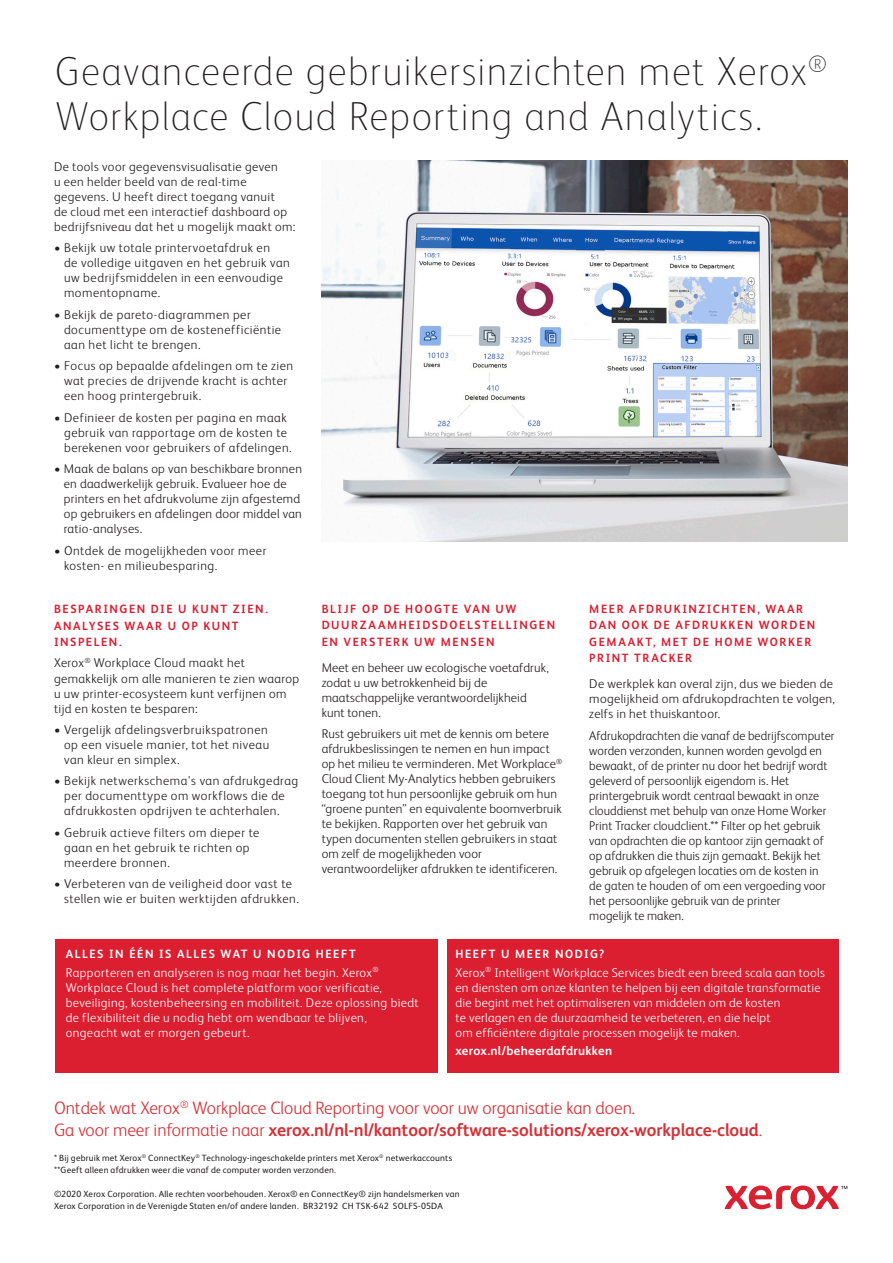
<style>
.page{position:relative;width:893px;height:1263px;background:#fff}
.page>*{position:absolute;margin:0;border:0;box-sizing:border-box;transform-origin:0 0}
.Header_Inside_Spread{font:100 40.5px/45px "Xerox Sans";letter-spacing:.03em;color:#231f20}
.t1{font:300 18px/22.5px "Xerox Sans";color:#d43238}
.Body_Text{font:300 12.75px/15px "Xerox Sans";letter-spacing:.02em;color:#231f20}
.Body_Text-2{font:300 12.75px/15px "Xerox Sans";letter-spacing:.025em;color:#fff}
.Body_Text-3{font:300 12.75px/15px "Xerox Sans";letter-spacing:.04em;color:#231f20}
.Body_Text-4{font:300 12.75px/15px "Xerox Sans";letter-spacing:.045em;color:#231f20}
.Body_Text-5{font:700 12.75px "Xerox Sans";letter-spacing:.02em;color:#fff}
.Body_Subhead_Level_2{font:700 12px/16.5px "Xerox Sans";letter-spacing:.135em;color:#db1e30}
.Body_Subhead{font:700 12px/16.5px "Xerox Sans";letter-spacing:.135em;color:#db1e30}
.Body_Subhead-2{font:700 12px "Xerox Sans";letter-spacing:.135em;color:#fff}
.Legal{font:9px/12px "Xerox Sans";letter-spacing:.02em;color:#231f20}
.s1{font-weight:700}
</style>
<div class="page">
<div style="left:55px;top:939px;width:382px;height:134px;background:#db1e30"></div>
<svg style="left:725px;top:1185px;width:122px;height:24px"></svg>
<img style="left:321px;top:161px;width:527px;height:381px">
<div style="left:447px;top:939px;width:391px;height:134px;background:#db1e30"></div>
<p class="Header_Inside_Spread" style="left:55px;top:47px;width:773px">Geavanceerde gebruikersinzichten met Xerox<sup>®<br></sup>Workplace Cloud Reporting and Analytics.</p>
<p class="Body_Text" style="left:54px;top:158px;width:243px">De tools voor gegevensvisualisatie geven<br>u een helder beeld van de real-time gegevens. U heeft direct toegang vanuit<br>de cloud met een interactief dashboard op bedrijfsniveau dat het u mogelijk maakt om:</p>
<p class="Body_Text-3" style="left:64px;top:240px;width:227px;text-indent:-10px">• Bekijk uw totale printervoetafdruk en<br>de volledige uitgaven en het gebruik van uw bedrijfsmiddelen in een eenvoudige momentopname.</p>
<p class="Body_Text-3" style="left:64px;top:306px;width:219px;text-indent:-10px">• Bekijk de pareto-diagrammen per documenttype om de kostenefficiëntie aan het licht te brengen.</p>
<p class="Body_Text-3" style="left:64px;top:358px;width:231px;text-indent:-10px">• Focus op bepaalde afdelingen om te zien wat precies de drijvende kracht is achter een hoog printergebruik.</p>
<p class="Body_Text-4" style="left:64px;top:409px;width:229px;text-indent:-10px">• Definieer de kosten per pagina en maak gebruik van rapportage om de kosten te berekenen voor gebruikers of afdelingen.</p>
<p class="Body_Text" style="left:64px;top:460px;width:240px;text-indent:-10px">• Maak de balans op van beschikbare bronnen en daadwerkelijk gebruik. Evalueer hoe de printers en het afdrukvolume zijn afgestemd op gebruikers en afdelingen door middel van ratio-analyses.</p>
<p class="Body_Text-3" style="left:64px;top:542px;width:204px;text-indent:-10px">• Ontdek de mogelijkheden voor meer kosten- en milieubesparing.</p>
<p class="Body_Subhead" style="left:54px;top:600px;width:215px">BESPARINGEN DIE U KUNT ZIEN.<br>ANALYSES WAAR U OP KUNT<br>INSPELEN.</p>
<p class="Body_Text" style="left:54px;top:655px;width:247px">Xerox<sup>®</sup> Workplace Cloud maakt het gemakkelijk om alle manieren te zien waarop u uw printer-ecosysteem kunt verfijnen om tijd en kosten te besparen:</p>
<p class="Body_Text" style="left:64px;top:721px;width:207px;text-align:justify;text-indent:-10px">• Vergelijk afdelingsverbruikspatronen op een visuele manier, tot het niveau van kleur en simplex.</p>
<p class="Body_Text-4" style="left:64px;top:773px;width:236px;text-indent:-10px">• Bekijk netwerkschema's van afdrukgedrag per documenttype om workflows die de afdrukkosten opdrijven te achterhalen.</p>
<p class="Body_Text-3" style="left:64px;top:824px;width:197px;text-indent:-10px">• Gebruik actieve filters om dieper te gaan en het gebruik te richten op meerdere bronnen.</p>
<p class="Body_Text-3" style="left:64px;top:876px;width:236px;text-indent:-10px">• Verbeteren van de veiligheid door vast te stellen wie er buiten werktijden afdrukken.</p>
<p class="Body_Subhead_Level_2" style="left:322px;top:600px;width:235px">BLIJF OP DE HOOGTE VAN UW<br>DUURZAAMHEIDSDOELSTELLINGEN<br>EN VERSTERK UW MENSEN</p>
<p class="Body_Text" style="left:322px;top:659px;width:229px">Meet en beheer uw ecologische voetafdruk, zodat u uw betrokkenheid bij de maatschappelijke verantwoordelijkheid kunt tonen.</p>
<p class="Body_Text" style="left:322px;top:726px;width:242px">Rust gebruikers uit met de kennis om betere afdrukbeslissingen te nemen en hun impact op het milieu te verminderen. Met Workplace<sup>® </sup>Cloud Client My-Analytics hebben gebruikers toegang tot hun persoonlijke gebruik om hun “groene punten” en equivalente boomverbruik te bekijken. Rapporten over het gebruik van typen documenten stellen gebruikers in staat om zelf de mogelijkheden voor verantwoordelijker afdrukken te identificeren.</p>
<p class="Body_Subhead_Level_2" style="left:589px;top:600px;width:228px">MEER AFDRUKINZICHTEN, WAAR<br>DAN OOK DE AFDRUKKEN WORDEN<br>GEMAAKT, MET DE HOME WORKER<br>PRINT TRACKER</p>
<p class="Body_Text" style="left:589px;top:676px;width:247px">De werkplek kan overal zijn, dus we bieden de mogelijkheid om afdrukopdrachten te volgen, zelfs in het thuiskantoor.</p>
<p class="Body_Text" style="left:589px;top:727px;width:247px">Afdrukopdrachten die vanaf de bedrijfscomputer worden verzonden, kunnen worden gevolgd en bewaakt, of de printer nu door het bedrijf wordt geleverd of persoonlijk eigendom is. Het printergebruik wordt centraal bewaakt in onze clouddienst met behulp van onze Home Worker Print Tracker cloudclient.** Filter op het gebruik van opdrachten die op kantoor zijn gemaakt of op afdrukken die thuis zijn gemaakt. Bekijk het gebruik op afgelegen locaties om de kosten in de gaten te houden of om een vergoeding voor het persoonlijke gebruik van de printer<br>mogelijk te maken.</p>
<p class="Body_Subhead-2" style="left:455px;top:946px;width:150px">HEEFT U MEER NODIG?</p>
<p class="Body_Text-2" style="left:455px;top:964px;width:371px">Xerox<sup>®</sup> Intelligent Workplace Services biedt een breed scala aan tools en diensten om onze klanten te helpen bij een digitale transformatie die begint met het optimaliseren van middelen om de kosten<br>te verlagen en de duurzaamheid te verbeteren, en die helpt<br>om efficiëntere digitale processen mogelijk te maken.</p>
<p class="Body_Text-5" style="left:455px;top:1042px;width:158px">xerox.nl/beheerdafdrukken</p>
<p class="Body_Subhead-2" style="left:66px;top:946px;width:292px">ALLES IN ÉÉN IS ALLES WAT U NODIG HEEFT</p>
<p class="Body_Text-2" style="left:66px;top:964px;width:355px">Rapporteren en analyseren is nog maar het begin. Xerox<sup>® </sup>Workplace Cloud is het complete platform voor verificatie, beveiliging, kostenbeheersing en mobiliteit. Deze oplossing biedt de flexibiliteit die u nodig hebt om wendbaar te blijven, ongeacht wat er morgen gebeurt.</p>
<p class="t1" style="left:54px;top:1095px;width:710px">Ontdek wat Xerox<sup>®</sup> Workplace Cloud Reporting voor voor uw organisatie kan doen.<br>Ga voor meer informatie naar <span class="s1">xerox.nl/nl-nl/kantoor/software-solutions/xerox-workplace-cloud</span>.</p>
<p class="Legal" style="left:54px;top:1151px;width:400px">* Bij gebruik met Xerox<sup>®</sup> ConnectKey<sup>®</sup> Technology-ingeschakelde printers met Xerox<sup>®</sup> netwerkaccounts</p>
<p class="Legal" style="left:54px;top:1163px;width:284px">**Geeft alleen afdrukken weer die vanaf de computer worden verzonden.</p>
<p class="Legal" style="left:54px;top:1187px;width:407px">©2020 Xerox Corporation. Alle rechten voorbehouden. Xerox® en ConnectKey® zijn handelsmerken van<br>Xerox Corporation in de Verenigde Staten en/of andere landen. BR32192 CH TSK-642 SOLFS-05DA</p>
</div>
